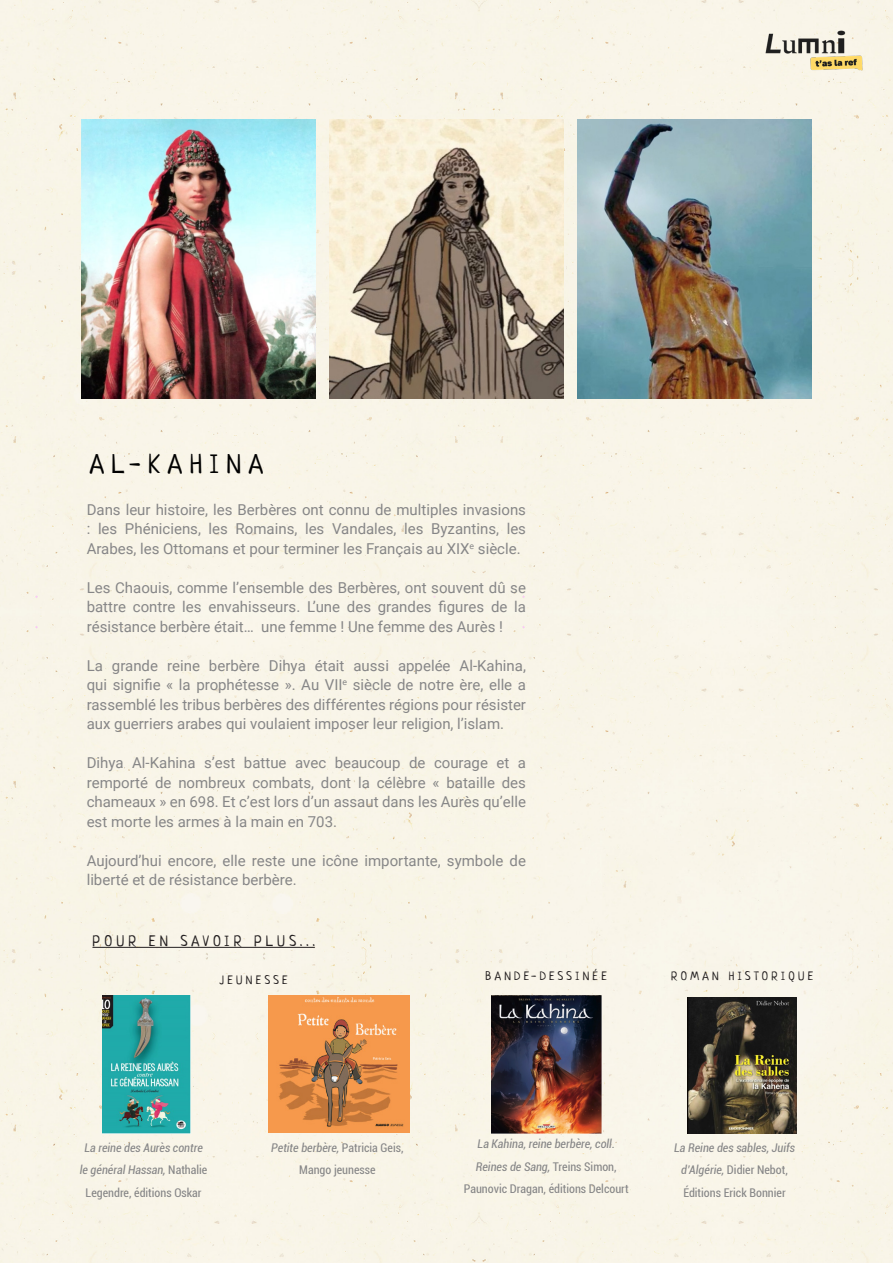
<style>
.page{position:relative;width:893px;height:1263px;background:#f9f5e8}
.page>*{position:absolute;margin:0;border:0;box-sizing:border-box;transform-origin:0 0}
.Titre_de_section_de_la_page{font:27px "Neucha";letter-spacing:.28em;color:#000}
.Corps_de_texte{font:15px/19.5px "Roboto";color:#868687;text-align:justify}
.Sous-titre_de_la_barre_latérale_droite{font:15px "Neucha";letter-spacing:.28em;color:#231f20}
.Corps_de_texte_de_la_barre_latérale_droi{font:italic condensed 12px/22.5px "Roboto";color:#868687;text-align:center}
.Corps_de_texte_de_la_barre_latérale_droi-2{font:condensed 12px/22.5px "Roboto";color:#868687;text-align:center}
.Sous-titre_de_la_barre_latérale_droite-2{font:12px "Neucha";letter-spacing:.28em;color:#231f20}
.s1{font-style:normal}
.s2{font-style:italic}
</style>
<div class="page">
<img style="left:746px;top:12px;width:136px;height:77px">
<hr style="left:92px;top:947px;width:223px;height:1px;background:#231f20">
<img style="left:578px;top:119px;width:234px;height:280px">
<img style="left:81px;top:119px;width:234px;height:280px">
<img style="left:329px;top:119px;width:234px;height:280px">
<img style="left:102px;top:995px;width:89px;height:138px">
<img style="left:492px;top:995px;width:109px;height:138px">
<img style="left:269px;top:995px;width:141px;height:138px">
<img style="left:688px;top:997px;width:108px;height:136px">
<p class="Titre_de_section_de_la_page" style="left:90px;top:447px;width:175px">AL-KAHINA</p>
<p class="Corps_de_texte" style="left:87px;top:499px;width:441px">Dans leur histoire, les Berbères ont connu de multiples invasions : les Phéniciens, les Romains, les Vandales, les Byzantins, les Arabes, les Ottomans et pour terminer les Français au XIX<sup>e</sup> siècle.</p>
<p class="Corps_de_texte" style="left:87px;top:577px;width:441px">Les Chaouis, comme l’ensemble des Berbères, ont souvent dû se battre contre les envahisseurs. L’une des grandes figures de la résistance berbère était… une femme ! Une femme des Aurès !</p>
<p class="Corps_de_texte" style="left:87px;top:655px;width:441px">La grande reine berbère Dihya était aussi appelée Al-Kahina, qui signifie « la prophétesse ». Au VII<sup>e</sup> siècle de notre ère, elle a rassemblé les tribus berbères des différentes régions pour résister aux guerriers arabes qui voulaient imposer leur religion, l’islam.</p>
<p class="Corps_de_texte" style="left:87px;top:753px;width:441px">Dihya Al-Kahina s’est battue avec beaucoup de courage et a remporté de nombreux combats, dont la célèbre « bataille des chameaux » en 698. Et c’est lors d’un assaut dans les Aurès qu’elle est morte les armes à la main en 703.</p>
<p class="Corps_de_texte" style="left:87px;top:850px;width:441px">Aujourd’hui encore, elle reste une icône importante, symbole de liberté et de résistance berbère.</p>
<p class="Sous-titre_de_la_barre_latérale_droite" style="left:92px;top:932px;width:224px">POUR EN SAVOIR PLUS...</p>
<p class="Sous-titre_de_la_barre_latérale_droite-2" style="left:219px;top:972px;width:70px">JEUNESSE</p>
<p class="Sous-titre_de_la_barre_latérale_droite-2" style="left:485px;top:968px;width:123px">BANDE-DESSINÉE</p>
<p class="Sous-titre_de_la_barre_latérale_droite-2" style="left:671px;top:968px;width:143px">ROMAN HISTORIQUE</p>
<p class="Corps_de_texte_de_la_barre_latérale_droi" style="left:80px;top:1136px;width:129px">La reine des Aurès contre le général Hassan, <span class="s1">Nathalie<br>Legendre, éditions Oskar</span></p>
<p class="Corps_de_texte_de_la_barre_latérale_droi" style="left:271px;top:1136px;width:134px">Petite berbère, <span class="s1">Patricia Geis,</span></p>
<p class="Corps_de_texte_de_la_barre_latérale_droi-2" style="left:299px;top:1158px;width:78px">Mango jeunesse</p>
<p class="Corps_de_texte_de_la_barre_latérale_droi-2" style="left:464px;top:1132px;width:166px"><span class="s2">La Kahina, reine berbère, coll.<br>Reines de Sang,</span> Treins Simon,<br>Paunovic Dragan, éditions Delcourt</p>
<p class="Corps_de_texte_de_la_barre_latérale_droi" style="left:674px;top:1136px;width:122px">La Reine des sables, Juifs d’Algérie, <span class="s1">Didier Nebot,</span></p>
<p class="Corps_de_texte_de_la_barre_latérale_droi-2" style="left:683px;top:1181px;width:104px">Éditions Erick Bonnier</p>
</div>
